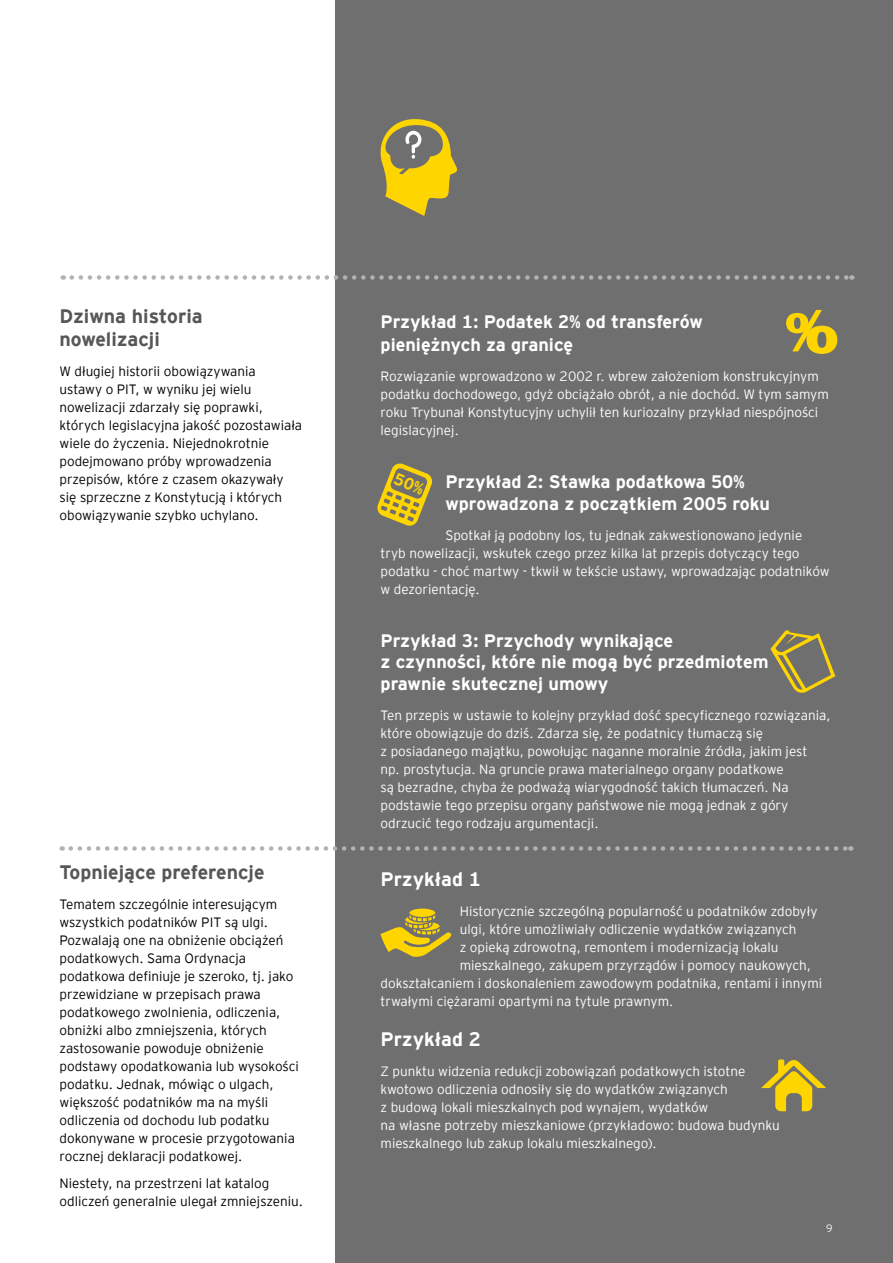
<style>
.page{position:relative;width:893px;height:1263px;background:#fff}
.page>*{position:absolute;margin:0;border:0;box-sizing:border-box;transform-origin:0 0}
.t1{font:700 19.5px/23.4px "EY Interstate";color:#575756}
.t2{font:700 19.5px "EY Interstate";color:#fff}
.t3{font:700 18px/21.6px "EY Interstate";color:#fff}
.t4{font:300 13.5px/18px "EY Interstate";color:#fff}
.t5{font:300 13.5px/18px "EY Interstate";color:#000}
.t6{font:300 10.5px "EY Interstate";color:#fff}
</style>
<div class="page">
<div style="left:336px;top:0;width:557px;height:1263px;background:#706f6f"></div>
<svg style="left:72px;top:275px;width:780px;height:5px"></svg>
<svg style="left:71px;top:846px;width:780px;height:5px"></svg>
<svg style="left:786px;top:310px;width:51px;height:44px"></svg>
<svg style="left:770px;top:630px;width:66px;height:63px"></svg>
<svg style="left:380px;top:119px;width:77px;height:97px"></svg>
<svg style="left:380px;top:909px;width:72px;height:48px"></svg>
<svg style="left:761px;top:1059px;width:65px;height:52px"></svg>
<svg style="left:377px;top:463px;width:55px;height:63px"></svg>
<h1 class="t1" style="left:60px;top:303px;width:145px">Dziwna historia nowelizacji</h1>
<p class="t5" style="left:60px;top:361px;width:244px">W długiej historii obowiązywania<br>ustawy o PIT, w wyniku jej wielu nowelizacji zdarzały się poprawki, których legislacyjna jakość pozostawiała wiele do życzenia. Niejednokrotnie podejmowano próby wprowadzenia przepisów, które z czasem okazywały się sprzeczne z Konstytucją i których obowiązywanie szybko uchylano.</p>
<h1 class="t1" style="left:60px;top:859px;width:207px">Topniejące preferencje</h1>
<p class="t5" style="left:60px;top:894px;width:241px">Tematem szczególnie interesującym wszystkich podatników PIT są ulgi.<br>Pozwalają one na obniżenie obciążeń podatkowych. Sama Ordynacja podatkowa definiuje je szeroko, tj. jako przewidziane w przepisach prawa podatkowego zwolnienia, odliczenia, obniżki albo zmniejszenia, których zastosowanie powoduje obniżenie podstawy opodatkowania lub wysokości podatku. Jednak, mówiąc o ulgach, większość podatników ma na myśli odliczenia od dochodu lub podatku dokonywane w procesie przygotowania rocznej deklaracji podatkowej.</p>
<p class="t5" style="left:60px;top:1173px;width:245px">Niestety, na przestrzeni lat katalog odliczeń generalnie ulegał zmniejszeniu.</p>
<h2 class="t3" style="left:381px;top:309px;width:324px;line-height:23.4px">Przykład 1: Podatek 2% od transferów pieniężnych za granicę</h2>
<p class="t4" style="left:381px;top:367px;width:450px">Rozwiązanie wprowadzono w 2002 r. wbrew założeniom konstrukcyjnym podatku dochodowego, gdyż obciążało obrót, a nie dochód. W tym samym roku Trybunał Konstytucyjny uchylił ten kuriozalny przykład niespójności legislacyjnej.</p>
<h2 class="t3" style="left:445px;top:470px;width:326px">Przykład 2: Stawka podatkowa 50% wprowadzona z początkiem 2005 roku</h2>
<p class="t4" style="left:381px;top:525px;width:451px;text-indent:65px">Spotkał ją podobny los, tu jednak zakwestionowano jedynie tryb nowelizacji, wskutek czego przez kilka lat przepis dotyczący tego podatku - choć martwy - tkwił w tekście ustawy, wprowadzając podatników w dezorientację.</p>
<h2 class="t3" style="left:381px;top:628px;width:390px">Przykład 3: Przychody wynikające<br>z czynności, które nie mogą być przedmiotem prawnie skutecznej umowy</h2>
<p class="t4" style="left:381px;top:705px;width:451px">Ten przepis w ustawie to kolejny przykład dość specyficznego rozwiązania, które obowiązuje do dziś. Zdarza się, że podatnicy tłumaczą się<br>z posiadanego majątku, powołując naganne moralnie źródła, jakim jest<br>np. prostytucja. Na gruncie prawa materialnego organy podatkowe<br>są bezradne, chyba że podważą wiarygodność takich tłumaczeń. Na podstawie tego przepisu organy państwowe nie mogą jednak z góry odrzucić tego rodzaju argumentacji.</p>
<h1 class="t2" style="left:381px;top:864px;width:102px">Przykład 1</h1>
<p class="t4" style="left:460px;top:901px;width:359px">Historycznie szczególną popularność u podatników zdobyły</p>
<p class="t4" style="left:460px;top:919px;width:338px">ulgi, które umożliwiały odliczenie wydatków związanych</p>
<p class="t4" style="left:460px;top:937px;width:320px">z opieką zdrowotną, remontem i modernizacją lokalu</p>
<p class="t4" style="left:460px;top:955px;width:353px">mieszkalnego, zakupem przyrządów i pomocy naukowych,</p>
<p class="t4" style="left:381px;top:973px;width:443px">dokształcaniem i doskonaleniem zawodowym podatnika, rentami i innymi</p>
<p class="t4" style="left:381px;top:991px;width:294px">trwałymi ciężarami opartymi na tytule prawnym.</p>
<h1 class="t2" style="left:381px;top:1025px;width:102px">Przykład 2</h1>
<p class="t4" style="left:381px;top:1062px;width:401px">Z punktu widzenia redukcji zobowiązań podatkowych istotne kwotowo odliczenia odnosiły się do wydatków związanych<br>z budową lokali mieszkalnych pod wynajem, wydatków<br>na własne potrzeby mieszkaniowe (przykładowo: budowa budynku mieszkalnego lub zakup lokalu mieszkalnego).</p>
<p class="t6" style="left:826px;top:1221px;width:8px">9</p>
</div>
